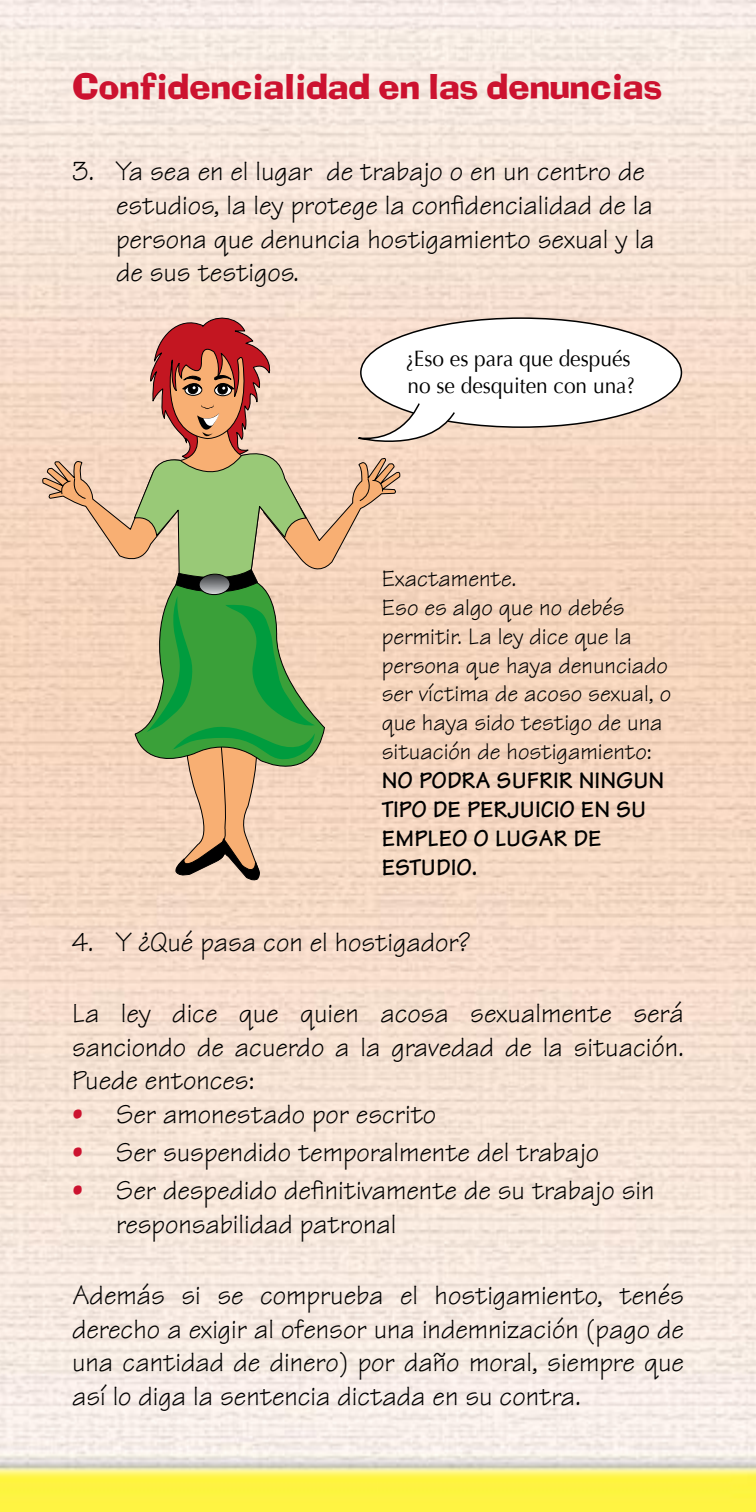
<style>
.page{position:relative;width:756px;height:1512px;background:#fff}
.page>*{position:absolute;margin:0;border:0;box-sizing:border-box;transform-origin:0 0}
.TIT2{font:34px "Ad Lib Font";color:#cc122f}
.FLOTA{font:28px/33.6px "Tekton";color:#000}
.BODY{font:28px/33.6px "Tekton";color:#000;text-align:justify}
.t1{font:24px/28.8px "Tekton";color:#000}
.t2{font:22.2px/27.8px "Optima";color:#000;scale:.94 1}
.s1{font-weight:700}
.s2{color:#cc122f}
</style>
<div class="page">
<img style="left:0;top:0;width:756px;height:1512px">
<svg style="left:41px;top:418px;width:93px;height:464px"></svg>
<svg style="left:60px;top:478px;width:26px;height:21px"></svg>
<div style="left:361px;top:318px;width:320px;height:109px;background:#fff;border-radius:50%"></div>
<svg style="left:134px;top:313px;width:322px;height:569px"></svg>
<p class="TIT2" style="left:72px;top:66px;width:592px">Confidencialidad en las denuncias</p>
<p class="FLOTA" style="left:116px;top:155px;width:540px;text-indent:-44px">3. Ya sea en el lugar de trabajo o en un centro de estudios, la ley protege la confidencialidad de la persona que denuncia hostigamiento sexual y la de sus testigos.</p>
<p class="t2" style="left:406px;top:344px;width:245px">¿Eso es para que después no se desquiten con una?</p>
<p class="t1" style="left:382px;top:564px;width:291px">Exactamente.<br>Eso es algo que no debés permitir. La ley dice que la persona que haya denunciado ser víctima de acoso sexual, o que haya sido testigo de una situación de hostigamiento:<br><span class="s1">NO PODRA SUFRIR NINGUN<br>TIPO DE PERJUICIO EN SU<br>EMPLEO O LUGAR DE<br>ESTUDIO.</span></p>
<p class="FLOTA" style="left:72px;top:925px;width:400px">4. Y ¿Qué pasa con el hostigador?</p>
<p class="BODY" style="left:72px;top:997px;width:613px">La ley dice que quien acosa sexualmente será sanciondo de acuerdo a la gravedad de la situación.<br>Puede entonces:</p>
<p class="FLOTA" style="left:72px;top:1097px;width:366px"><span class="s2">•</span> Ser amonestado por escrito</p>
<p class="FLOTA" style="left:72px;top:1135px;width:529px"><span class="s2">•</span> Ser suspendido temporalmente del trabajo</p>
<p class="FLOTA" style="left:116px;top:1173px;width:540px;text-indent:-44px"><span class="s2">•</span> Ser despedido definitivamente de su trabajo sin responsabilidad patronal</p>
<p class="BODY" style="left:72px;top:1278px;width:614px">Además si se comprueba el hostigamiento, tenés derecho a exigir al ofensor una indemnización (pago de una cantidad de dinero) por daño moral, siempre que así lo diga la sentencia dictada en su contra.</p>
</div>
